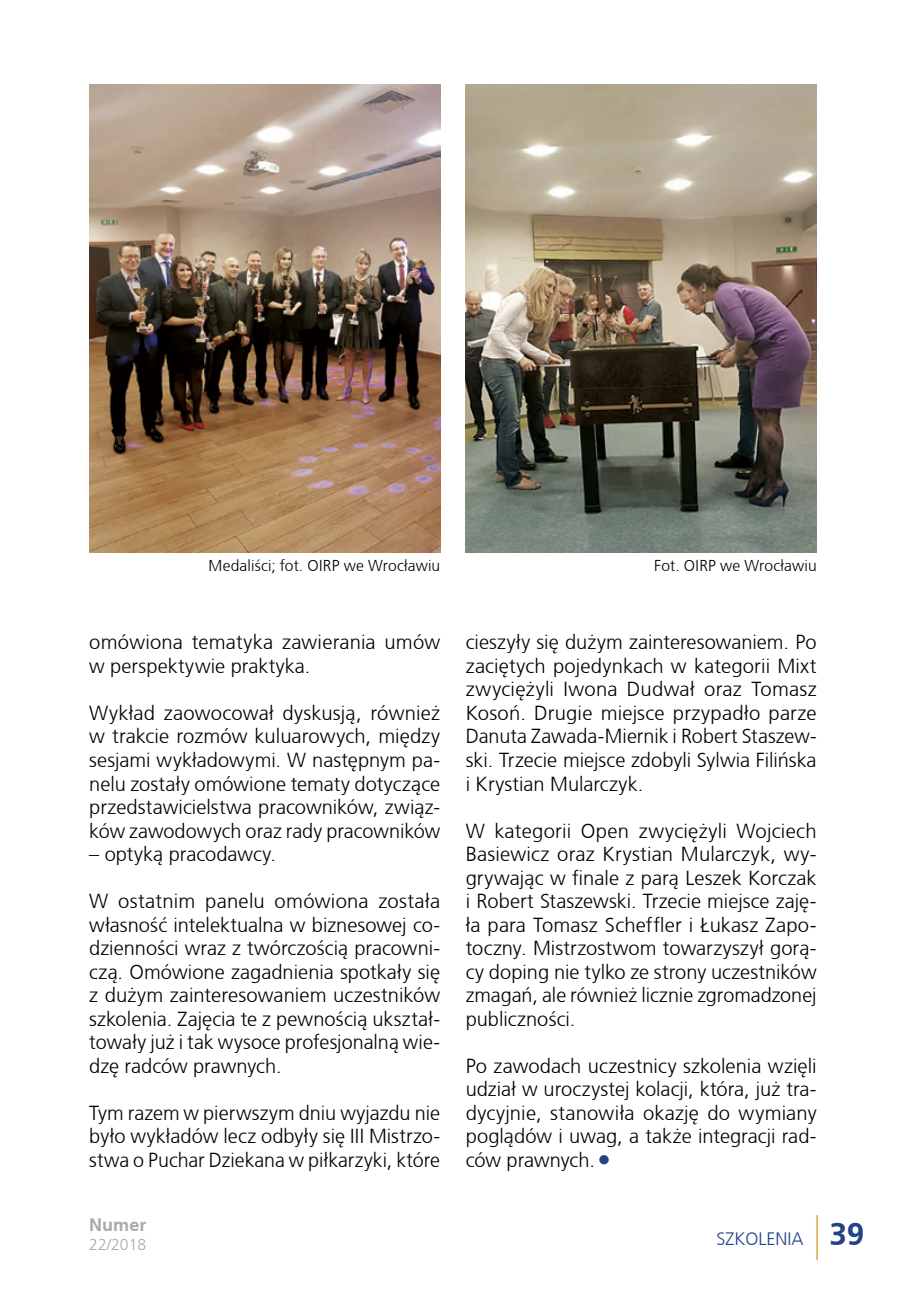
<style>
.page{position:relative;width:906px;height:1308px;background:#fff}
.page>*{position:absolute;margin:0;border:0;box-sizing:border-box;transform-origin:0 0}
.t1{font:700 31.5px "Frutiger CE";color:#244386}
.t2{font:300 20.25px/23.4px "Frutiger CE";color:#000;text-align:justify}
.t3{font:300 18px "Frutiger CE";color:#244386}
.t4{font:700 18px "Frutiger CE";color:#a7a9ac}
.t5{font:300 15.75px "Frutiger CE";letter-spacing:.015em;color:#000}
.t6{font:300 15.75px "Frutiger CE";color:#a7a9ac}
.s1{font-size:27px;color:#244386}
.s2{font-weight:300;font-size:45px;color:#d2a444}
</style>
<div class="page">
<img style="left:89px;top:85px;width:351px;height:468px">
<img style="left:466px;top:85px;width:350px;height:467px">
<p class="t5" style="left:209px;top:556px;width:233px">Medaliści; fot. OIRP we Wrocławiu</p>
<p class="t5" style="left:654px;top:556px;width:164px">Fot. OIRP we Wrocławiu</p>
<p class="t2" style="left:89px;top:630px;width:352px">omówiona tematyka zawierania umów w perspektywie praktyka.</p>
<p class="t2" style="left:89px;top:701px;width:352px">Wykład zaowocował dyskusją, również w trakcie rozmów kuluarowych, między sesjami wykładowymi. W następnym pa&shy;nelu zostały omówione tematy dotyczące przedstawicielstwa pracowników, związ&shy;ków zawodowych oraz rady pracowników</p>
<p class="t2" style="left:89px;top:842px;width:188px">– optyką pracodawcy.</p>
<p class="t2" style="left:89px;top:889px;width:352px">W ostatnim panelu omówiona została własność intelektualna w biznesowej co&shy;dzienności wraz z twórczością pracowni&shy;czą. Omówione zagadnienia spotkały się z dużym zainteresowaniem uczestników szkolenia. Zajęcia te z pewnością ukształ&shy;towały już i tak wysoce profesjonalną wie&shy;dzę radców prawnych.</p>
<p class="t2" style="left:89px;top:1100px;width:352px">Tym razem w pierwszym dniu wyjazdu nie było wykładów lecz odbyły się III Mistrzo&shy;stwa o Puchar Dziekana w piłkarzyki, które</p>
<p class="t2" style="left:466px;top:630px;width:352px">cieszyły się dużym zainteresowaniem. Po zaciętych pojedynkach w kategorii Mixt zwyciężyli Iwona Dudwał oraz Tomasz Kosoń. Drugie miejsce przypadło parze Danuta Zawada-Miernik i Robert Staszew&shy;ski. Trzecie miejsce zdobyli Sylwia Filińska i Krystian Mularczyk.</p>
<p class="t2" style="left:466px;top:818px;width:352px">W kategorii Open zwyciężyli Wojciech Basiewicz oraz Krystian Mularczyk, wy&shy;grywając w finale z parą Leszek Korczak i Robert Staszewski. Trzecie miejsce zaję&shy;ła para Tomasz Scheffler i Łukasz Zapo&shy;toczny. Mistrzostwom towarzyszył gorą&shy;cy doping nie tylko ze strony uczestników zmagań, ale również licznie zgromadzonej publiczności.</p>
<p class="t2" style="left:466px;top:1053px;width:352px">Po zawodach uczestnicy szkolenia wzięli udział w uroczystej kolacji, która, już tra&shy;dycyjnie, stanowiła okazję do wymiany poglądów i uwag, a także integracji rad&shy;ców prawnych.<span class="s1">•</span></p>
<p class="t4" style="left:89px;top:1214px;width:59px">Numer</p>
<p class="t6" style="left:89px;top:1235px;width:58px">22/2018</p>
<p class="t3" style="left:716px;top:1228px;width:88px">SZKOLENIA</p>
<h1 class="t1" style="left:815px;top:1215px;width:51px"><span class="s2">|</span> 39</h1>
</div>
